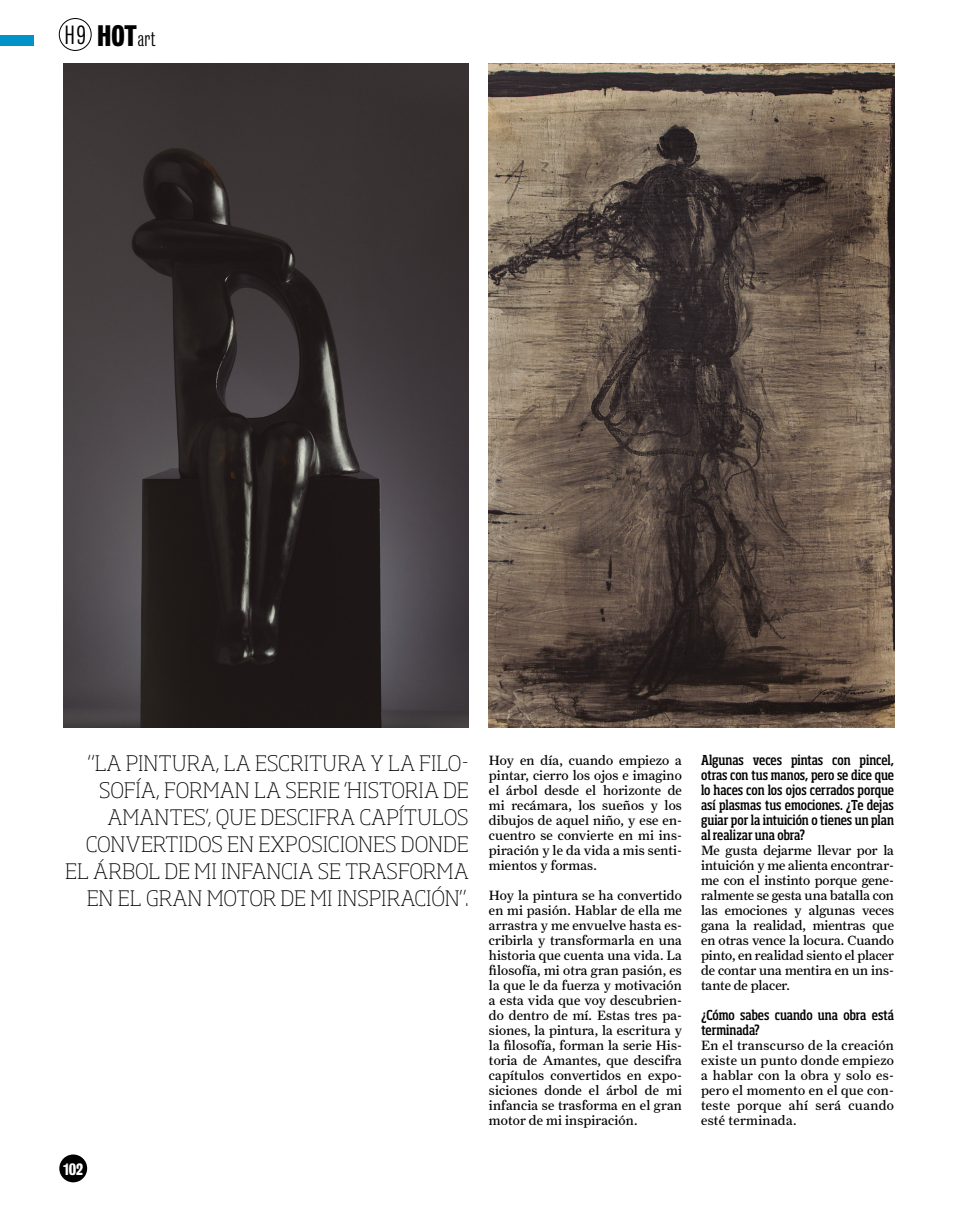
<style>
.page{position:relative;width:978px;height:1212px;background:#fff}
.page>*{position:absolute;margin:0;border:0;box-sizing:border-box;transform-origin:0 0}
.t1{font:700 27px "Bureau Grot Cond";color:#000}
.t2{font:300 24px "Bureau Grot Cond";color:#000}
.t3{font:200 21px/27px "Soho Std";letter-spacing:.005em;color:#000;text-align:right}
.t4{font:300 19.5px "Bureau Grot Cond";color:#000}
.t5{font:700 15px "Bureau Grot Cond";color:#fff}
.t6{font:13.5px/15px "Farnham Text";letter-spacing:.01em;color:#000;text-align:justify}
.t7{font:500 condensed 13.5px/15px "Soho Std";color:#000;text-align:justify}
</style>
<div class="page">
<div style="left:59px;top:1154px;width:28px;height:28px;background:#000;border-radius:50%"></div>
<div style="left:59px;top:18px;width:33px;height:33px;border:1px solid #000;border-radius:50%"></div>
<div style="left:0;top:35px;width:34px;height:11px;background:#0093c9"></div>
<img style="left:64px;top:64px;width:405px;height:663px">
<img style="left:489px;top:64px;width:405px;height:663px">
<h2 class="t2" style="left:65px;top:22px;width:22px">H9</h2>
<h1 class="t1" style="left:97px;top:20px;width:41px">HOT</h1>
<h3 class="t4" style="left:138px;top:28px;width:19px">art</h3>
<h3 class="t3" style="left:65px;top:749px;width:405px">“LA PINTURA, LA ESCRITURA Y LA FILO-SOFÍA, FORMAN LA SERIE ‘HISTORIA DE AMANTES’, QUE DESCIFRA CAPÍTULOS CONVERTIDOS EN EXPOSICIONES DONDE EL ÁRBOL DE MI INFANCIA SE TRASFORMA EN EL GRAN MOTOR DE MI INSPIRACIÓN”.</h3>
<p class="t5" style="left:63px;top:1160px;width:22px">102</p>
<p class="t6" style="left:489px;top:753px;width:194px">Hoy en día, cuando empiezo a pintar, cierro los ojos e imagino el árbol desde el horizonte de mi recámara, los sueños y los dibujos de aquel niño, y ese en&shy;cuentro se convierte en mi ins&shy;piración y le da vida a mis senti&shy;mientos y formas.</p>
<p class="t6" style="left:489px;top:888px;width:194px">Hoy la pintura se ha convertido en mi pasión. Hablar de ella me arrastra y me envuelve hasta es&shy;cribirla y transformarla en una historia que cuenta una vida. La filosofía, mi otra gran pasión, es la que le da fuerza y motivación a esta vida que voy descubrien&shy;do dentro de mí. Estas tres pa&shy;siones, la pintura, la escritura y la filosofía, forman la serie His&shy;toria de Amantes, que descifra capítulos convertidos en expo&shy;siciones donde el árbol de mi infancia se trasforma en el gran motor de mi inspiración.</p>
<p class="t7" style="left:701px;top:752px;width:194px">Algunas veces pintas con pincel, otras con tus manos, pero se dice que lo haces con los ojos cerrados porque así plasmas tus emociones. ¿Te dejas guiar por la intuición o tienes un plan al realizar una obra?</p>
<p class="t6" style="left:701px;top:843px;width:194px">Me gusta dejarme llevar por la intuición y me alienta encontrar&shy;me con el instinto porque gene&shy;ralmente se gesta una batalla con las emociones y algunas veces gana la realidad, mientras que en otras vence la locura. Cuando pinto, en realidad siento el placer de contar una mentira en un ins&shy;tante de placer.</p>
<p class="t7" style="left:701px;top:1007px;width:194px">¿Cómo sabes cuando una obra está terminada?</p>
<p class="t6" style="left:701px;top:1038px;width:194px">En el transcurso de la creación existe un punto donde empiezo a hablar con la obra y solo es&shy;pero el momento en el que con&shy;teste porque ahí será cuando esté terminada.</p>
</div>
